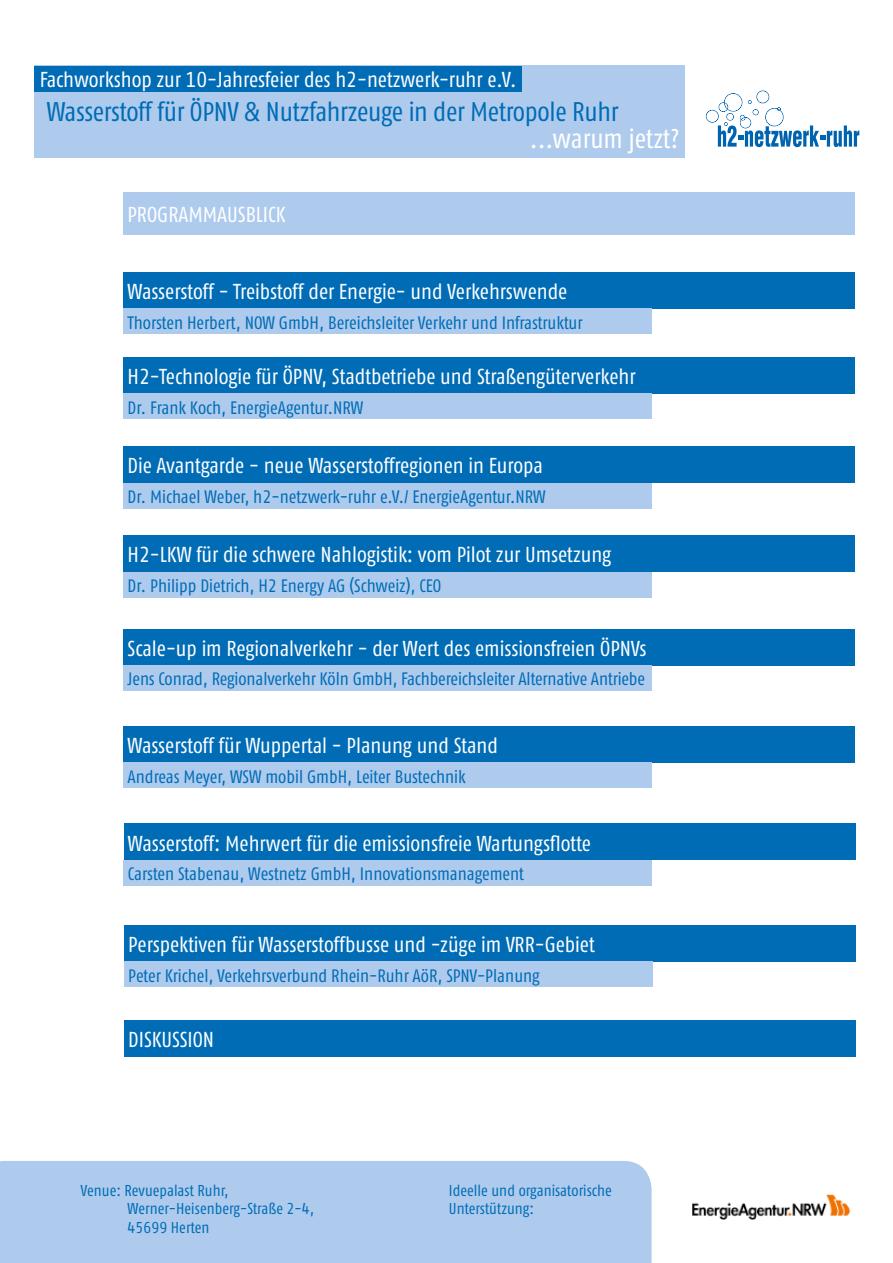
<style>
.page{position:relative;width:893px;height:1263px;background:#fff}
.page>*{position:absolute;margin:0;border:0;box-sizing:border-box;transform-origin:0 0}
.t1{font:27px "Fago Co Regular Tf";letter-spacing:-.01em;color:#006cb6}
.t2{font:27px "Fago Co Regular Tf";color:#fff}
.t3{font:21.6px "Fago Co Regular Tf";color:#fff}
.t4{font:18px "Fago Co Regular Tf";letter-spacing:-.005em;color:#006cb6}
.t5{font:15.75px/18.9px "Fago Co Regular Tf";letter-spacing:.005em;color:#006cb6}
</style>
<div class="page">
<div style="left:34px;top:115px;width:651px;height:43px;background:#aecbed"></div>
<svg style="left:706px;top:91px;width:153px;height:56px"></svg>
<div style="left:0;top:1161px;width:652px;height:102px;background:#aecbed"></div>
<div style="left:34px;top:66px;width:651px;height:68px;background:#aecbed"></div>
<div style="left:34px;top:66px;width:488px;height:25px;background:#006cb6"></div>
<div style="left:123px;top:192px;width:732px;height:43px;background:#aecbed"></div>
<div style="left:123px;top:272px;width:732px;height:37px;background:#006cb6"></div>
<div style="left:123px;top:309px;width:529px;height:25px;background:#aecbed"></div>
<div style="left:123px;top:357px;width:732px;height:37px;background:#006cb6"></div>
<div style="left:123px;top:394px;width:529px;height:25px;background:#aecbed"></div>
<div style="left:123px;top:446px;width:732px;height:37px;background:#006cb6"></div>
<div style="left:123px;top:483px;width:529px;height:25px;background:#aecbed"></div>
<div style="left:123px;top:535px;width:732px;height:37px;background:#006cb6"></div>
<div style="left:123px;top:572px;width:529px;height:25px;background:#aecbed"></div>
<div style="left:123px;top:629px;width:732px;height:36px;background:#006cb6"></div>
<div style="left:123px;top:665px;width:529px;height:26px;background:#aecbed"></div>
<div style="left:123px;top:726px;width:732px;height:37px;background:#006cb6"></div>
<div style="left:123px;top:763px;width:529px;height:25px;background:#aecbed"></div>
<div style="left:124px;top:824px;width:731px;height:36px;background:#006cb6"></div>
<div style="left:124px;top:860px;width:528px;height:26px;background:#aecbed"></div>
<div style="left:124px;top:925px;width:732px;height:36px;background:#006cb6"></div>
<div style="left:124px;top:961px;width:528px;height:26px;background:#aecbed"></div>
<img style="left:693px;top:1195px;width:157px;height:25px">
<div style="left:124px;top:1020px;width:732px;height:37px;background:#006cb6"></div>
<p class="t3" style="left:40px;top:67px;width:478px">Fachworkshop zur 10-Jahresfeier des h2-netzwerk-ruhr e.V.</p>
<p class="t1" style="left:47px;top:97px;width:573px">Wasserstoff für ÖPNV &amp; Nutzfahrzeuge in der Metropole Ruhr</p>
<p class="t2" style="left:530px;top:123px;width:151px">...warum jetzt?</p>
<p class="t3" style="left:127px;top:202px;width:160px">PROGRAMMAUSBLICK</p>
<p class="t3" style="left:128px;top:279px;width:441px">Wasserstoff - Treibstoff der Energie- und Verkehrswende</p>
<p class="t4" style="left:128px;top:312px;width:457px">Thorsten Herbert, NOW GmbH, Bereichsleiter Verkehr und Infrastruktur</p>
<p class="t3" style="left:128px;top:364px;width:509px">H2-Technologie für ÖPNV, Stadtbetriebe und Straßengüterverkehr</p>
<p class="t4" style="left:128px;top:397px;width:237px">Dr. Frank Koch, EnergieAgentur.NRW</p>
<p class="t3" style="left:128px;top:453px;width:417px">Die Avantgarde - neue Wasserstoffregionen in Europa</p>
<p class="t4" style="left:128px;top:486px;width:420px">Dr. Michael Weber, h2-netzwerk-ruhr e.V./ EnergieAgentur.NRW</p>
<p class="t3" style="left:128px;top:543px;width:485px">H2-LKW für die schwere Nahlogistik: vom Pilot zur Umsetzung</p>
<p class="t4" style="left:128px;top:575px;width:315px">Dr. Philipp Dietrich, H2 Energy AG (Schweiz), CEO</p>
<p class="t3" style="left:128px;top:636px;width:520px">Scale-up im Regionalverkehr - der Wert des emissionsfreien ÖPNVs</p>
<p class="t4" style="left:128px;top:669px;width:519px">Jens Conrad, Regionalverkehr Köln GmbH, Fachbereichsleiter Alternative Antriebe</p>
<p class="t3" style="left:128px;top:733px;width:372px">Wasserstoff für Wuppertal - Planung und Stand</p>
<p class="t4" style="left:128px;top:766px;width:340px">Andreas Meyer, WSW mobil GmbH, Leiter Bustechnik</p>
<p class="t3" style="left:128px;top:831px;width:464px">Wasserstoff: Mehrwert für die emissionsfreie Wartungsflotte</p>
<p class="t4" style="left:128px;top:863px;width:398px">Carsten Stabenau, Westnetz GmbH, Innovationsmanagement</p>
<p class="t3" style="left:128px;top:932px;width:468px">Perspektiven für Wasserstoffbusse und -züge im VRR-Gebiet</p>
<p class="t4" style="left:128px;top:965px;width:413px">Peter Krichel, Verkehrsverbund Rhein-Ruhr AöR, SPNV-Planung</p>
<p class="t3" style="left:128px;top:1027px;width:87px">DISKUSSION</p>
<p class="t5" style="left:128px;top:1180px;width:188px;text-indent:-47px">Venue: Revuepalast Ruhr,<br>Werner-Heisenberg-Straße 2-4,<br>45699 Herten</p>
<p class="t5" style="left:449px;top:1180px;width:164px">Ideelle und organisatorische<br>Unterstützung:</p>
</div>
